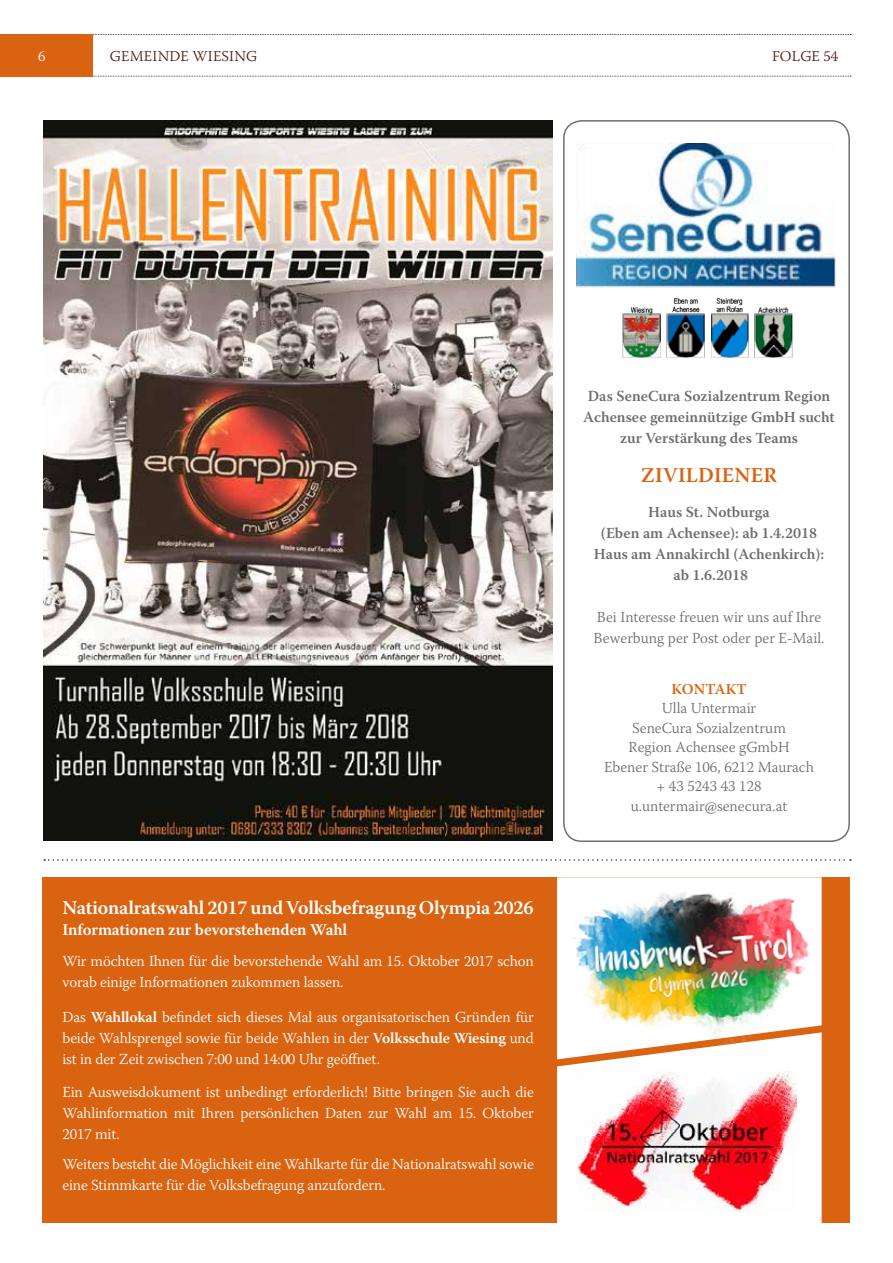
<style>
.page{position:relative;width:893px;height:1263px;background:#fff}
.page>*{position:absolute;margin:0;border:0;box-sizing:border-box;transform-origin:0 0}
.t1{font:600 21px "Warnock Pro";letter-spacing:.015em;color:#da6311}
.t2{font:600 19.5px "Warnock Pro";letter-spacing:-.01em;color:#fff}
.t3{font:600 16.5px "Warnock Pro";letter-spacing:-.01em;color:#fff}
.t4{font:300 15.3px/21px "Warnock Pro";letter-spacing:-.01em;color:#fff}
.t5{font:300 15.3px/19.5px "Warnock Pro";color:#6e6f70}
.t6{font:600 15.3px/21px "Warnock Pro";color:#6e6f70;text-align:center}
.t7{font:300 15px "Warnock Pro";letter-spacing:.015em;color:#571c14}
.t8{font:600 15px "Warnock Pro";letter-spacing:.01em;color:#da6311}
.t9{font:300 15px "Warnock Pro";color:#fff}
.s1{font-weight:600}
</style>
<div class="page">
<svg style="left:93px;top:76px;width:758px;height:1px"></svg>
<svg style="left:93px;top:34px;width:758px;height:1px"></svg>
<div style="left:0;top:34px;width:93px;height:43px;background:#da6311"></div>
<div style="left:43px;top:878px;width:807px;height:345px;background:#da6311"></div>
<div style="left:563px;top:120px;width:287px;height:722px;border:2px solid #6e6f70;border-radius:18px"></div>
<img style="left:44px;top:120px;width:509px;height:720px">
<img style="left:576px;top:144px;width:260px;height:144px">
<img style="left:623px;top:298px;width:170px;height:60px">
<svg style="left:44px;top:859px;width:807px;height:2px"></svg>
<div style="left:557px;top:1056px;width:265px;height:167px;background:#fff"></div>
<img style="left:555px;top:877px;width:280px;height:179px">
<img style="left:577px;top:1072px;width:219px;height:140px">
<p class="t9" style="left:38px;top:47px;width:9px">6</p>
<p class="t7" style="left:110px;top:47px;width:149px">GEMEINDE WIESING</p>
<p class="t7" style="left:772px;top:47px;width:68px">FOLGE 54</p>
<p class="t2" style="left:63px;top:896px;width:473px">Nationalratswahl 2017 und Volksbefragung Olympia 2026</p>
<p class="t3" style="left:63px;top:919px;width:286px">Informationen zur bevorstehenden Wahl</p>
<p class="t4" style="left:63px;top:951px;width:473px">Wir möchten Ihnen für die bevorstehende Wahl am 15. Oktober 2017 schon vorab einige Informationen zukommen lassen.</p>
<p class="t4" style="left:63px;top:1006px;width:473px;text-align:justify">Das <span class="s1">Wahllokal</span> befindet sich dieses Mal aus organisatorischen Gründen für beide Wahlsprengel sowie für beide Wahlen in der <span class="s1">Volksschule Wiesing</span> und ist in der Zeit zwischen 7:00 und 14:00 Uhr geöffnet.</p>
<p class="t4" style="left:63px;top:1081px;width:473px;text-align:justify">Ein Ausweisdokument ist unbedingt erforderlich! Bitte bringen Sie auch die Wahlinformation mit Ihren persönlichen Daten zur Wahl am 15. Oktober 2017 mit.</p>
<p class="t4" style="left:63px;top:1153px;width:473px">Weiters besteht die Möglichkeit eine Wahlkarte für die Nationalratswahl sowie eine Stimmkarte für die Volksbefragung anzufordern.</p>
<p class="t6" style="left:583px;top:385px;width:253px">Das SeneCura Sozialzentrum Region<br>Achensee gemeinnützige GmbH sucht zur Verstärkung des Teams</p>
<h1 class="t1" style="left:641px;top:463px;width:138px">ZIVILDIENER</h1>
<p class="t6" style="left:594px;top:501px;width:232px">Haus St. Notburga<br>(Eben am Achensee): ab 1.4.2018<br>Haus am Annakirchl (Achenkirch): ab 1.6.2018</p>
<p class="t5" style="left:594px;top:606px;width:232px;line-height:21px">Bei Interesse freuen wir uns auf Ihre<br>Bewerbung per Post oder per E-Mail.</p>
<p class="t8" style="left:671px;top:680px;width:77px">KONTAKT</p>
<p class="t5" style="left:604px;top:698px;width:211px;text-align:center">Ulla Untermair<br>SeneCura Sozialzentrum<br>Region Achensee gGmbH<br>Ebener Straße 106, 6212 Maurach + 43 5243 43 128 u.untermair@senecura.at</p>
</div>
